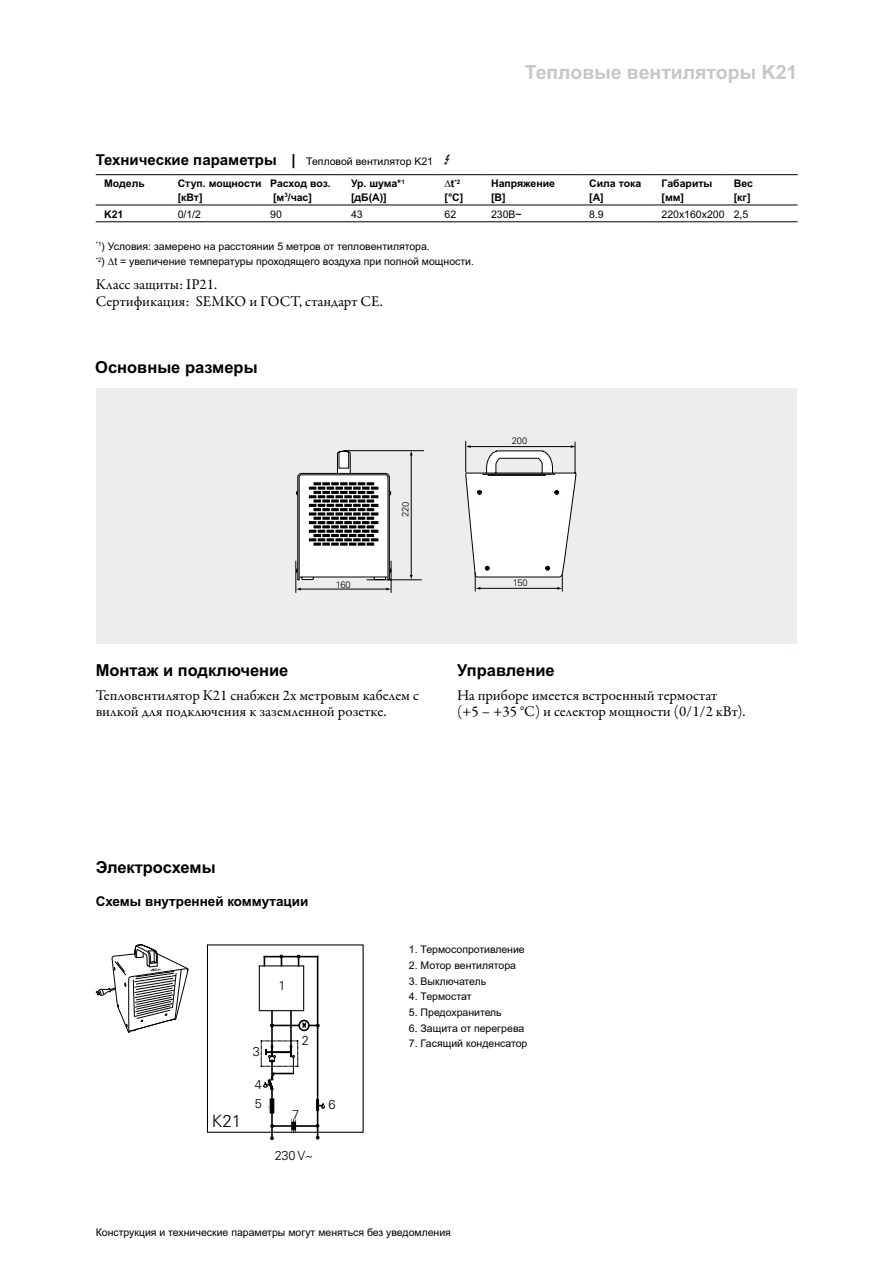
<style>
.page{position:relative;width:893px;height:1263px;background:#fff}
.page>*{position:absolute;margin:0;border:0;box-sizing:border-box;transform-origin:0 0}
.t1{font:700 19.5px "Arial Cyr";color:#c6c7c8}
.t2{font:300 17.1px "Univers";color:#000}
.t3{font:700 16.5px "Arial Cyr";color:#000}
.t4{font:15px/16.5px "Garamond Premr Pro";color:#000}
.t5{font:700 15px "Arial Cyr";color:#000}
.t6{font:700 13.5px "Arial Cyr";color:#000}
.t7{font:300 12.9px/19.2px "Univers";color:#000}
.t8{font:10.5px/15.6px "Arial Cyr";color:#000}
.t9{font:700 10.5px/13.5px "Arial Cyr";color:#000}
.t10{font:300 9.3px "Univers";color:#000}
.t11{font:700 6.15px "Arial Cyr";color:#000}
.s1{font-weight:400;font-size:10.5px}
.s2{font-size:10.5px}
</style>
<div class="page">
<div style="left:207px;top:944px;width:157px;height:189px;border:1px solid #000"></div>
<div style="left:259px;top:965px;width:45px;height:46px;border:1px solid #000"></div>
<hr style="left:271px;top:1011px;width:2px;height:34px;background:#000">
<hr style="left:290px;top:1011px;width:2px;height:34px;background:#000">
<hr style="left:264px;top:956px;width:54px;height:1px;background:#000">
<hr style="left:317px;top:957px;width:1px;height:142px;background:#000">
<svg style="left:252px;top:1019px;width:73px;height:122px"></svg>
<svg style="left:296px;top:954px;width:5px;height:12px"></svg>
<svg style="left:279px;top:954px;width:5px;height:12px"></svg>
<div style="left:96px;top:388px;width:700px;height:255px;background:#eceded"></div>
<svg style="left:465px;top:440px;width:111px;height:151px"></svg>
<svg style="left:96px;top:944px;width:92px;height:89px"></svg>
<hr style="left:96px;top:174px;width:73px;height:1px;background:#000">
<hr style="left:169px;top:174px;width:93px;height:1px;background:#000">
<hr style="left:262px;top:174px;width:80px;height:1px;background:#000">
<hr style="left:342px;top:174px;width:94px;height:1px;background:#000">
<hr style="left:436px;top:174px;width:47px;height:1px;background:#000">
<hr style="left:483px;top:174px;width:98px;height:1px;background:#000">
<hr style="left:581px;top:174px;width:72px;height:1px;background:#000">
<hr style="left:653px;top:174px;width:72px;height:1px;background:#000">
<hr style="left:725px;top:174px;width:73px;height:1px;background:#000">
<hr style="left:96px;top:205px;width:73px;height:1px;background:#000">
<hr style="left:169px;top:205px;width:93px;height:1px;background:#000">
<hr style="left:262px;top:205px;width:80px;height:1px;background:#000">
<hr style="left:342px;top:205px;width:94px;height:1px;background:#000">
<hr style="left:436px;top:205px;width:47px;height:1px;background:#000">
<hr style="left:483px;top:205px;width:98px;height:1px;background:#000">
<hr style="left:581px;top:205px;width:72px;height:1px;background:#000">
<hr style="left:653px;top:205px;width:72px;height:1px;background:#000">
<hr style="left:725px;top:205px;width:73px;height:1px;background:#000">
<hr style="left:96px;top:221px;width:73px;height:1px;background:#000">
<hr style="left:169px;top:221px;width:93px;height:1px;background:#000">
<hr style="left:262px;top:221px;width:80px;height:1px;background:#000">
<hr style="left:342px;top:221px;width:94px;height:1px;background:#000">
<hr style="left:436px;top:221px;width:47px;height:1px;background:#000">
<hr style="left:483px;top:221px;width:98px;height:1px;background:#000">
<hr style="left:581px;top:221px;width:72px;height:1px;background:#000">
<hr style="left:653px;top:221px;width:72px;height:1px;background:#000">
<hr style="left:725px;top:221px;width:73px;height:1px;background:#000">
<svg style="left:296px;top:450px;width:128px;height:143px"></svg>
<h3 class="t5" style="left:96px;top:151px;width:357px">Технические параметры | <span class="s1">Тепловой вентилятор K21</span> ✓</h3>
<p class="t9" style="left:104px;top:177px;width:42px">Модель</p>
<p class="t9" style="left:178px;top:177px;width:85px">Ступ. мощности [кВт]</p>
<p class="t9" style="left:270px;top:177px;width:62px">Расход воз. [м<sup>3</sup>/час]</p>
<p class="t9" style="left:351px;top:177px;width:55px">Ур. шума*<sup>1 </sup>[дБ(A)]</p>
<p class="t11" style="left:445px;top:178px;width:17px">∆<span class="s2">t</span>*2</p>
<p class="t9" style="left:445px;top:190px;width:20px">[°C]</p>
<h1 class="t1" style="left:525px;top:61px;width:274px">Тепловые вентиляторы K21</h1>
<p class="t9" style="left:491px;top:177px;width:65px">Напряжение [B]</p>
<p class="t9" style="left:589px;top:177px;width:53px">Сила тока [A]</p>
<p class="t9" style="left:661px;top:177px;width:52px">Габариты [мм]</p>
<p class="t9" style="left:734px;top:177px;width:21px">Вес [кг]</p>
<p class="t9" style="left:104px;top:207px;width:21px">K21</p>
<p class="t8" style="left:178px;top:206px;width:25px">0/1/2</p>
<p class="t8" style="left:270px;top:206px;width:13px">90</p>
<p class="t8" style="left:351px;top:206px;width:13px">43</p>
<p class="t8" style="left:445px;top:206px;width:13px">62</p>
<p class="t8" style="left:491px;top:206px;width:32px">230B~</p>
<p class="t8" style="left:589px;top:206px;width:16px">8.9</p>
<p class="t8" style="left:661px;top:206px;width:88px">220x160x200 2,5</p>
<p class="t8" style="left:96px;top:238px;width:380px"><sup>*1</sup>) Условия: замерено на расстоянии 5 метров от тепловентилятора.<br><sup>*2</sup>) ∆t = увеличение температуры проходящего воздуха при полной мощности.</p>
<h3 class="t4" style="left:96px;top:276px;width:123px">Класс защиты: IP21.</h3>
<h3 class="t4" style="left:96px;top:293px;width:289px">Сертификация: SEMKO и ГОСТ, стандарт СЕ.</h3>
<h3 class="t3" style="left:95px;top:358px;width:164px">Основные размеры</h3>
<p class="t10" style="left:512px;top:435px;width:17px">200</p>
<p class="t10" style="left:336px;top:579px;width:17px">160</p>
<h3 class="t3" style="left:96px;top:661px;width:194px">Монтаж и подключение</h3>
<h3 class="t4" style="left:96px;top:687px;width:325px">Тепловентилятор К21 снабжен 2х метровым кабелем с вилкой для подключения к заземленной розетке.</h3>
<p class="t10" style="left:513px;top:577px;width:17px">150</p>
<h3 class="t3" style="left:457px;top:661px;width:99px">Управление</h3>
<h3 class="t4" style="left:457px;top:687px;width:290px">На приборе имеется встроенный термостат<br>(+5 – +35 °C) и селектор мощности (0/1/2 кВт).</h3>
<h3 class="t3" style="left:96px;top:858px;width:121px">Электросхемы</h3>
<p class="t6" style="left:96px;top:893px;width:214px">Схемы внутренней коммутации</p>
<p class="t7" style="left:278px;top:975px;width:9px">1</p>
<h2 class="t2" style="left:212px;top:1111px;width:31px">K21</h2>
<p class="t7" style="left:253px;top:1042px;width:9px">3</p>
<p class="t7" style="left:255px;top:1075px;width:9px">4<br>5</p>
<p class="t7" style="left:302px;top:1031px;width:9px">2</p>
<p class="t7" style="left:292px;top:1105px;width:9px">7</p>
<p class="t7" style="left:275px;top:1146px;width:40px">230 V~</p>
<p class="t7" style="left:328px;top:1095px;width:9px">6</p>
<p class="t8" style="left:409px;top:942px;width:117px">1. Термосопротивление</p>
<p class="t8" style="left:409px;top:957px;width:109px">2. Мотор вентилятора</p>
<p class="t8" style="left:409px;top:973px;width:79px">3. Выключатель</p>
<p class="t8" style="left:409px;top:989px;width:64px">4. Термостат</p>
<p class="t8" style="left:409px;top:1004px;width:94px">5. Предохранитель</p>
<p class="t8" style="left:409px;top:1020px;width:117px">6. Защита от перегрева</p>
<p class="t8" style="left:409px;top:1036px;width:120px">7. Гасящий конденсатор</p>
<p class="t8" style="left:96px;top:1224px;width:357px">Конструкция и технические параметры могут меняться без уведомления</p>
</div>
